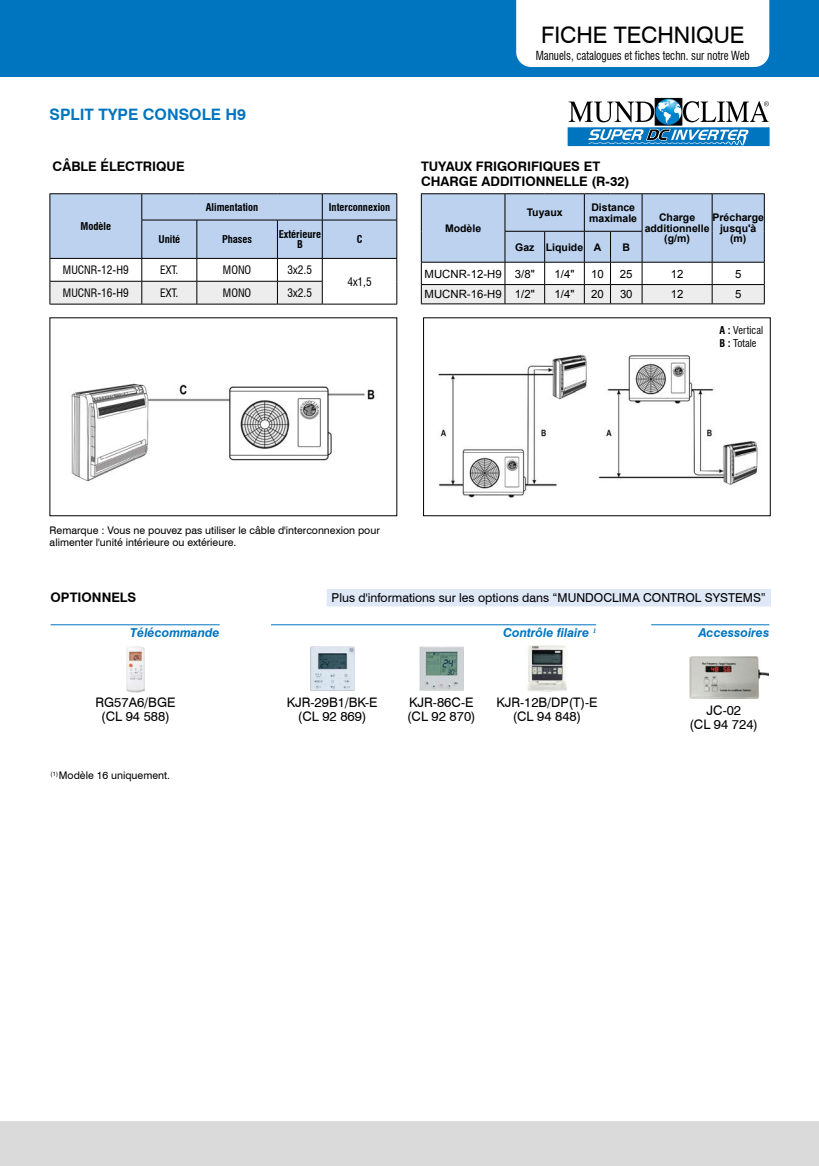
<style>
.page{position:relative;width:819px;height:1166px;background:#fff}
.page>*{position:absolute;margin:0;border:0;box-sizing:border-box;transform-origin:0 0}
.t1{font:22.75px "Swiss 721 BT";color:#000}
.t2{font:700 15.75px "Swiss 721 BT";color:#0075bf}
.t3{font:13.12px/14px "Swiss 721 BT";color:#000;text-align:center}
.t4{font:700 13.12px/14.9px "Swiss 721 BT";color:#000}
.t5{font:12.25px "Swiss 721 BT";color:#000}
.t6{font:condensed 12.25px "Swiss 721 BT";color:#000;scale:.9 1}
.t7{font:italic 700 12.25px "Swiss 721 BT";color:#0075bf}
.t8{font:condensed 11.38px "Swiss 721 BT";color:#000}
.t9{font:11.38px "Arial";color:#000}
.t10{font:10.5px/12.2px "Swiss 721 BT";color:#000}
.t11{font:700 10.5px/10.5px "Arial";color:#000;text-align:center}
.t12{font:700 condensed 10.5px/10.5px "Swiss 721 BT";color:#000;text-align:center}
.t13{font:condensed 10.5px/12.2px "Swiss 721 BT";color:#000}
.s1{font-weight:700}
</style>
<div class="page">
<div style="left:0;top:1121px;width:819px;height:45px;background:#dadada"></div>
<div style="left:0;top:0;width:819px;height:77px;background:#0075bf"></div>
<div style="left:516px;top:0;width:253px;height:67px;background:#fff"></div>
<svg style="left:421px;top:193px;width:344px;height:112px"></svg>
<hr style="left:610px;top:262px;width:32px;height:1px;background:#000">
<hr style="left:642px;top:262px;width:70px;height:1px;background:#000">
<hr style="left:712px;top:262px;width:52px;height:1px;background:#000">
<hr style="left:322px;top:304px;width:75px;height:1px;background:#000">
<hr style="left:50px;top:304px;width:92px;height:1px;background:#000">
<hr style="left:142px;top:304px;width:55px;height:1px;background:#000">
<hr style="left:197px;top:304px;width:80px;height:1px;background:#000">
<hr style="left:277px;top:304px;width:45px;height:1px;background:#000">
<hr style="left:50px;top:193px;width:92px;height:1px;background:#000">
<hr style="left:142px;top:193px;width:55px;height:1px;background:#000">
<hr style="left:197px;top:193px;width:80px;height:1px;background:#000">
<hr style="left:277px;top:193px;width:45px;height:1px;background:#000">
<hr style="left:322px;top:193px;width:75px;height:1px;background:#000">
<svg style="left:50px;top:194px;width:347px;height:110px"></svg>
<img style="left:71px;top:383px;width:304px;height:99px">
<img style="left:438px;top:354px;width:320px;height:144px">
<div style="left:568px;top:128px;width:201px;height:18px;border:1px solid #0075bf"></div>
<svg style="left:655px;top:98px;width:27px;height:2px"></svg>
<svg style="left:568px;top:100px;width:200px;height:45px"></svg>
<hr style="left:271px;top:624px;width:325px;height:1px;background:#0075bf">
<hr style="left:51px;top:624px;width:169px;height:1px;background:#0075bf">
<img style="left:126px;top:646px;width:19px;height:46px">
<img style="left:419px;top:646px;width:44px;height:44px">
<img style="left:527px;top:645px;width:40px;height:46px">
<img style="left:310px;top:646px;width:44px;height:44px">
<div style="left:326px;top:589px;width:445px;height:17px;background:#dfe8f7"></div>
<hr style="left:651px;top:624px;width:118px;height:1px;background:#0075bf">
<img style="left:689px;top:656px;width:79px;height:42px">
<h2 class="t2" style="left:50px;top:104px;width:198px">SPLIT TYPE CONSOLE H9</h2>
<h1 class="t1" style="left:541px;top:21px;width:205px">FICHE TECHNIQUE</h1>
<p class="t6" style="left:535px;top:48px;width:239px">Manuels, catalogues et fiches techn. sur notre Web</p>
<p class="t4" style="left:53px;top:159px;width:133px">CÂBLE ÉLECTRIQUE</p>
<p class="t4" style="left:421px;top:159px;width:210px">TUYAUX FRIGORIFIQUES ET<br>CHARGE ADDITIONNELLE (R-32)</p>
<p class="t12" style="left:80px;top:221px;width:32px">Modèle</p>
<p class="t12" style="left:206px;top:202px;width:54px">Alimentation</p>
<p class="t12" style="left:329px;top:202px;width:63px">Interconnexion</p>
<p class="t12" style="left:158px;top:234px;width:23px">Unité</p>
<p class="t12" style="left:222px;top:234px;width:32px">Phases</p>
<p class="t12" style="left:279px;top:229px;width:44px">Extérieure<br>B</p>
<p class="t12" style="left:356px;top:234px;width:7px">C</p>
<p class="t8" style="left:63px;top:263px;width:67px">MUCNR-12-H9</p>
<p class="t8" style="left:160px;top:263px;width:20px">EXT.</p>
<p class="t8" style="left:223px;top:263px;width:30px">MONO</p>
<p class="t8" style="left:287px;top:263px;width:26px">3x2.5</p>
<p class="t8" style="left:63px;top:286px;width:67px">MUCNR-16-H9</p>
<p class="t8" style="left:160px;top:286px;width:20px">EXT.</p>
<p class="t8" style="left:223px;top:286px;width:30px">MONO</p>
<p class="t8" style="left:287px;top:286px;width:26px">3x2.5</p>
<p class="t8" style="left:347px;top:275px;width:26px">4x1,5</p>
<p class="t11" style="left:526px;top:208px;width:37px">Tuyaux</p>
<p class="t11" style="left:589px;top:202px;width:49px;text-align:left">Distance maximale</p>
<p class="t11" style="left:644px;top:213px;width:66px">Charge additionnelle (g/m)</p>
<p class="t11" style="left:712px;top:213px;width:53px">Précharge jusqu'à (m)</p>
<p class="t11" style="left:445px;top:223px;width:38px">Modèle</p>
<p class="t11" style="left:515px;top:242px;width:88px">Gaz Liquide A</p>
<p class="t11" style="left:622px;top:242px;width:9px">B</p>
<p class="t9" style="left:424px;top:266px;width:112px">MUCNR-12-H9 3/8"</p>
<p class="t9" style="left:554px;top:266px;width:21px">1/4"</p>
<p class="t9" style="left:591px;top:266px;width:14px">10</p>
<p class="t9" style="left:620px;top:266px;width:14px">25</p>
<p class="t9" style="left:670px;top:266px;width:14px">12</p>
<p class="t9" style="left:735px;top:266px;width:8px">5</p>
<p class="t9" style="left:424px;top:287px;width:112px">MUCNR-16-H9 1/2"</p>
<p class="t9" style="left:554px;top:287px;width:21px">1/4"</p>
<p class="t9" style="left:591px;top:287px;width:14px">20</p>
<p class="t9" style="left:620px;top:287px;width:14px">30</p>
<p class="t9" style="left:670px;top:287px;width:14px">12</p>
<p class="t9" style="left:735px;top:287px;width:8px">5</p>
<p class="t13" style="left:719px;top:324px;width:45px"><span class="s1">A :</span> Vertical<br><span class="s1">B :</span> Totale</p>
<p class="t10" style="left:50px;top:524px;width:332px">Remarque : Vous ne pouvez pas utiliser le câble d'interconnexion pour alimenter l'unité intérieure ou extérieure.</p>
<p class="t4" style="left:51px;top:590px;width:87px">OPTIONNELS</p>
<p class="t7" style="left:130px;top:625px;width:91px">Télécommande</p>
<p class="t5" style="left:331px;top:590px;width:436px">Plus d'informations sur les options dans “MUNDOCLIMA CONTROL SYSTEMS”</p>
<p class="t7" style="left:698px;top:625px;width:72px">Accessoires</p>
<p class="t7" style="left:503px;top:625px;width:95px">Contrôle filaire <sup>1</sup></p>
<p class="t3" style="left:95px;top:695px;width:81px">RG57A6/BGE (CL 94 588)</p>
<p class="t3" style="left:287px;top:695px;width:92px">KJR-29B1/BK-E (CL 92 869)</p>
<p class="t3" style="left:407px;top:695px;width:70px;text-align:left">KJR-86C-E (CL 92 870)</p>
<p class="t3" style="left:496px;top:695px;width:103px">KJR-12B/DP(T)-E (CL 94 848)</p>
<p class="t3" style="left:689px;top:703px;width:70px">JC-02<br>(CL 94 724)</p>
<p class="t10" style="left:51px;top:769px;width:121px"><sup>(1)</sup>Modèle 16 uniquement.</p>
</div>
